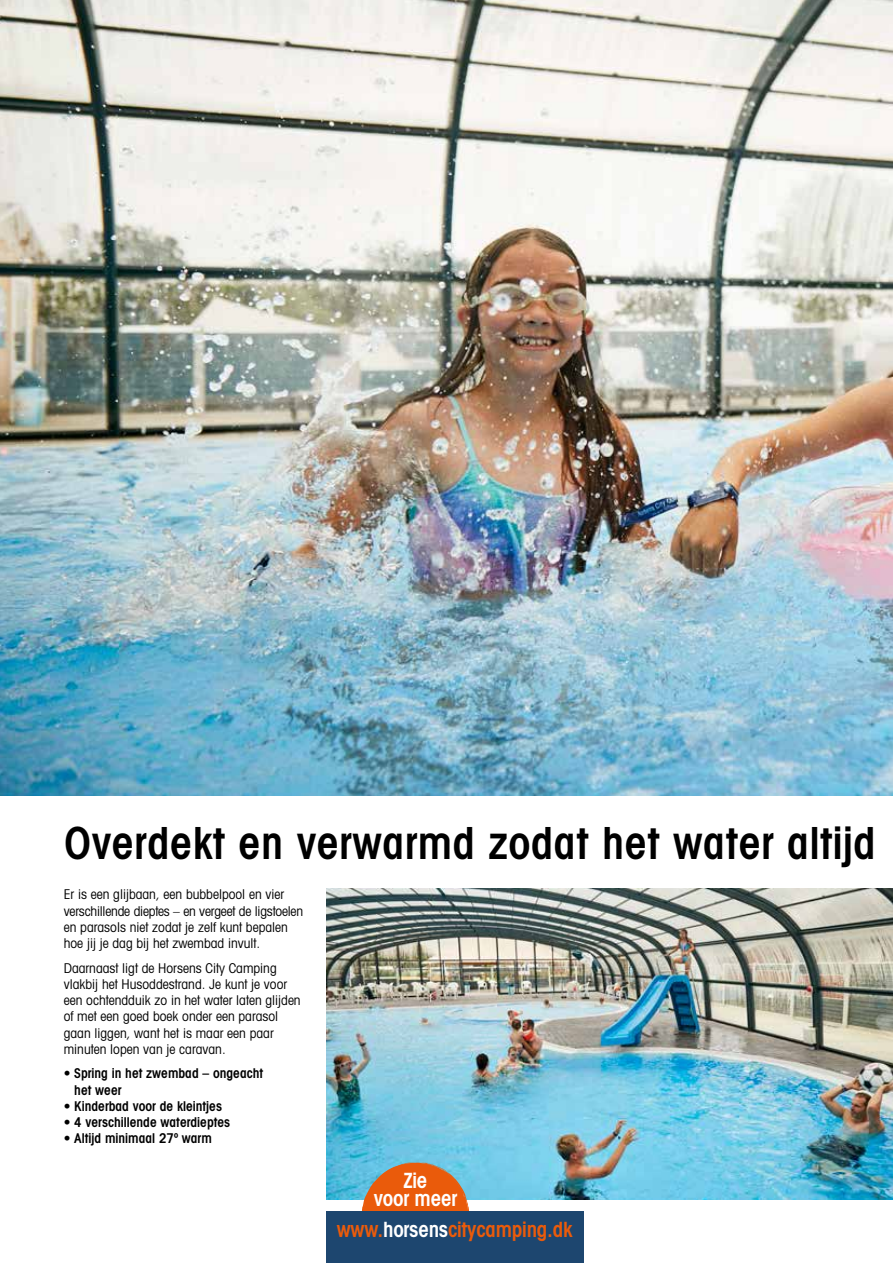
<style>
.page{position:relative;width:893px;height:1263px;background:#fff}
.page>*{position:absolute;margin:0;border:0;box-sizing:border-box;transform-origin:0 0}
.t1{font:600 condensed 44.25px "Avant Garde";letter-spacing:.01em;color:#000}
.t2{font:600 condensed 21px "Avant Garde";letter-spacing:-.01em;color:#ea5b0b}
.t3{font:600 condensed 21px/18px "Avant Garde";letter-spacing:-.01em;color:#fff;text-align:center}
.t4{font:condensed 13.5px/16.2px "Avant Garde";color:#000}
.t5{font:600 condensed 13.5px/16.2px "Avant Garde";color:#000}
.s1{color:#fff}
</style>
<div class="page">
<img style="left:0;top:0;width:893px;height:795px">
<img style="left:326px;top:889px;width:567px;height:310px">
<svg style="left:362px;top:1162px;width:107px;height:50px;background:#c7733f"></svg>
<div style="left:326px;top:1212px;width:257px;height:51px;background:#1d466f"></div>
<h1 class="t1" style="left:64px;top:816px;width:813px">Overdekt en verwarmd zodat het water altijd</h1>
<p class="t4" style="left:64px;top:886px;width:241px">Er is een glijbaan, een bubbelpool en vier verschillende dieptes – en vergeet de ligstoelen en parasols niet zodat je zelf kunt bepalen hoe jij je dag bij het zwembad invult.</p>
<p class="t4" style="left:64px;top:959px;width:238px">Daarnaast ligt de Horsens City Camping vlakbij het Husoddestrand. Je kunt je voor een ochtendduik zo in het water laten glijden of met een goed boek onder een parasol gaan liggen, want het is maar een paar minuten lopen van je caravan.</p>
<p class="t5" style="left:74px;top:1065px;width:191px;text-indent:-11px">• Spring in het zwembad – ongeacht het weer</p>
<p class="t5" style="left:64px;top:1098px;width:160px">• Kinderbad voor de kleintjes</p>
<p class="t5" style="left:64px;top:1114px;width:168px">• 4 verschillende waterdieptes</p>
<p class="t5" style="left:64px;top:1130px;width:150px">• Altijd minimaal 27º warm</p>
<h2 class="t3" style="left:374px;top:1171px;width:85px">Zie<br>voor meer</h2>
<h2 class="t2" style="left:337px;top:1216px;width:237px">www.<span class="s1">horsens</span>citycamping.dk</h2>
</div>
